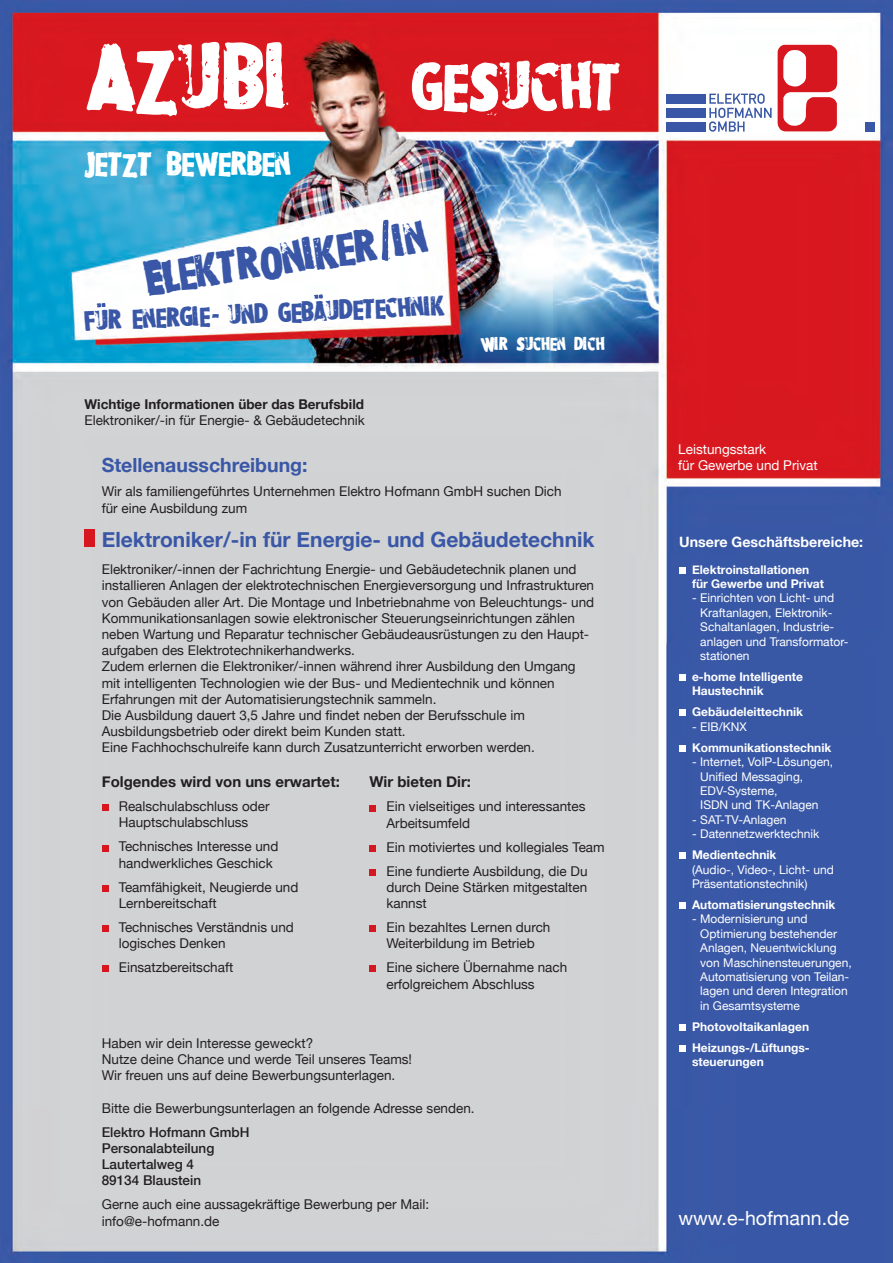
<style>
.page{position:relative;width:893px;height:1263px;background:#fff}
.page>*{position:absolute;margin:0;border:0;box-sizing:border-box;transform-origin:0 0}
.t1{font:82.5px "Rubbermaid Single";letter-spacing:.015em;color:#fff}
.t2{font:60px "Rubbermaid Single";color:#fff}
.t3{font:41.25px "Rubbermaid Single";color:#3957a6}
.t4{font:30px "Rubbermaid Single";color:#fff}
.t5{font:24.75px "Rubbermaid Single";color:#3957a6}
.t6{font:700 21px "Helvetica Neue";color:#3957a6}
.t7{font:700 19.5px "Helvetica Neue";color:#3957a6}
.t8{font:19.5px "Helvetica Neue";color:#fff}
.t9{font:16.5px "Rubbermaid Single";color:#fff}
.t10{font:700 15px "Helvetica Neue";color:#231f20}
.t11{font:700 14.25px "Helvetica Neue";color:#fff}
.t12{font:13.5px/16.2px "Helvetica Neue";color:#231f20}
.t13{font:500 13.5px/16.2px "Helvetica Neue";color:#231f20}
.t14{font:700 13.5px "Helvetica Neue";color:#231f20}
.t15{font:13.5px/16.2px "Helvetica Neue";color:#fff}
.t16{font:12px/14.4px "Helvetica Neue";color:#fff}
.t17{font:700 12px/14.4px "Helvetica Neue";color:#fff}
</style>
<div class="page">
<img style="left:0;top:0;width:893px;height:1263px">
<div style="left:84px;top:529px;width:11px;height:17px;background:#d7171f"></div>
<div style="left:369px;top:805px;width:7px;height:6px;background:#d7171f"></div>
<div style="left:369px;top:845px;width:7px;height:7px;background:#d7171f"></div>
<div style="left:369px;top:869px;width:7px;height:7px;background:#d7171f"></div>
<div style="left:369px;top:925px;width:7px;height:7px;background:#d7171f"></div>
<div style="left:369px;top:965px;width:7px;height:7px;background:#d7171f"></div>
<div style="left:102px;top:804px;width:7px;height:7px;background:#d7171f"></div>
<div style="left:102px;top:845px;width:7px;height:6px;background:#d7171f"></div>
<div style="left:102px;top:885px;width:7px;height:7px;background:#d7171f"></div>
<div style="left:102px;top:925px;width:7px;height:7px;background:#d7171f"></div>
<div style="left:102px;top:965px;width:7px;height:7px;background:#d7171f"></div>
<div style="left:679px;top:567px;width:7px;height:6px;background:#fff"></div>
<div style="left:679px;top:674px;width:7px;height:7px;background:#fff"></div>
<div style="left:679px;top:709px;width:7px;height:7px;background:#fff"></div>
<div style="left:679px;top:745px;width:7px;height:7px;background:#fff"></div>
<div style="left:679px;top:852px;width:7px;height:7px;background:#fff"></div>
<div style="left:679px;top:902px;width:7px;height:7px;background:#fff"></div>
<div style="left:679px;top:1024px;width:7px;height:7px;background:#fff"></div>
<div style="left:679px;top:1045px;width:7px;height:7px;background:#fff"></div>
<div style="left:667px;top:94px;width:39px;height:10px;background:#3957a6"></div>
<div style="left:667px;top:108px;width:39px;height:10px;background:#3957a6"></div>
<div style="left:667px;top:122px;width:39px;height:9px;background:#3957a6"></div>
<div style="left:866px;top:122px;width:9px;height:10px;background:#3957a6"></div>
<svg style="left:709px;top:45px;width:128px;height:87px"></svg>
<svg style="left:382px;top:220px;width:8px;height:41px"></svg>
<svg style="left:97px;top:303px;width:9px;height:4px"></svg>
<svg style="left:314px;top:294px;width:9px;height:5px"></svg>
<h1 class="t1" style="left:86px;top:36px;width:205px">Azubi</h1>
<h3 class="t4" style="left:84px;top:149px;width:208px">Jetzt bewerben</h3>
<h2 class="t2" style="left:412px;top:56px;width:211px">gesucht</h2>
<h3 class="t3" style="left:142px;top:259px;width:286px;rotate:-9deg">Elektroniker in</h3>
<h3 class="t5" style="left:84px;top:307px;width:361px;rotate:-2deg">fur energie- und gebaudetechnik</h3>
<p class="t14" style="left:84px;top:395px;width:281px">Wichtige Informationen über das Berufsbild</p>
<p class="t12" style="left:84px;top:412px;width:282px">Elektroniker/-in für Energie- &amp; Gebäudetechnik</p>
<p class="t9" style="left:481px;top:336px;width:125px">Wir suchen dich</p>
<p class="t15" style="left:678px;top:440px;width:141px">Leistungsstark<br>für Gewerbe und Privat</p>
<h3 class="t7" style="left:102px;top:453px;width:207px">Stellenausschreibung:</h3>
<p class="t12" style="left:102px;top:482px;width:461px;line-height:16.8px">Wir als familiengeführtes Unternehmen Elektro Hofmann GmbH suchen Dich für eine Ausbildung zum</p>
<h3 class="t6" style="left:102px;top:527px;width:494px">Elektroniker/-in für Energie- und Gebäudetechnik</h3>
<p class="t11" style="left:679px;top:533px;width:185px">Unsere Geschäftsbereiche:</p>
<p class="t17" style="left:692px;top:562px;width:134px">Elektroinstallationen für Gewerbe und Privat</p>
<p class="t16" style="left:700px;top:591px;width:150px;text-indent:-8px">- Einrichten von Licht- und<br>Kraftanlagen, Elektronik-<br>Schaltanlagen, Industrie&shy;anlagen und Transformator&shy;stationen</p>
<p class="t17" style="left:692px;top:669px;width:112px">e-home Intelligente<br>Haustechnik</p>
<p class="t17" style="left:692px;top:705px;width:113px">Gebäudeleittechnik</p>
<p class="t16" style="left:692px;top:719px;width:56px">- EIB/KNX</p>
<p class="t17" style="left:692px;top:740px;width:141px">Kommunikationstechnik</p>
<p class="t16" style="left:700px;top:754px;width:134px;text-indent:-8px">- Internet, VoIP-Lösungen,<br>Unified Messaging,<br>EDV-Systeme,<br>ISDN und TK-Anlagen</p>
<p class="t16" style="left:692px;top:812px;width:96px">- SAT-TV-Anlagen</p>
<p class="t16" style="left:692px;top:826px;width:129px">- Datennetzwerktechnik</p>
<p class="t17" style="left:692px;top:847px;width:86px">Medientechnik</p>
<p class="t16" style="left:692px;top:862px;width:143px">(Audio-, Video-, Licht- und<br>Präsentationstechnik)</p>
<p class="t17" style="left:692px;top:897px;width:145px">Automatisierungstechnik</p>
<p class="t16" style="left:700px;top:912px;width:153px;text-indent:-8px">- Modernisierung und<br>Optimierung bestehender<br>Anlagen, Neuentwicklung von Maschinensteuerungen,<br>Automatisierung von Teilan&shy;lagen und deren Integration in Gesamtsysteme</p>
<p class="t17" style="left:692px;top:1016px;width:119px;line-height:21px">Photovoltaikanlagen<br>Heizungs-/Lüftungs-</p>
<p class="t17" style="left:692px;top:1054px;width:73px">steuerungen</p>
<p class="t12" style="left:102px;top:561px;width:494px">Elektroniker/-innen der Fachrichtung Energie- und Gebäudetechnik planen und installieren Anlagen der elektrotechnischen Energieversorgung und Infrastrukturen von Gebäuden aller Art. Die Montage und Inbetriebnahme von Beleuchtungs- und Kommunikationsanlagen sowie elektronischer Steuerungseinrichtungen zählen neben Wartung und Reparatur technischer Gebäudeausrüstungen zu den Haupt&shy;aufgaben des Elektrotechnikerhandwerks.<br>Zudem erlernen die Elektroniker/-innen während ihrer Ausbildung den Umgang mit intelligenten Technologien wie der Bus- und Medientechnik und können Erfahrungen mit der Automatisierungstechnik sammeln.<br>Die Ausbildung dauert 3,5 Jahre und findet neben der Berufsschule im Ausbildungsbetrieb oder direkt beim Kunden statt.<br>Eine Fachhochschulreife kann durch Zusatzunterricht erworben werden.</p>
<p class="t10" style="left:102px;top:773px;width:240px">Folgendes wird von uns erwartet:</p>
<p class="t12" style="left:119px;top:798px;width:152px">Realschulabschluss oder<br>Hauptschulabschluss</p>
<p class="t12" style="left:119px;top:838px;width:161px">Technisches Interesse und handwerkliches Geschick</p>
<p class="t12" style="left:119px;top:878px;width:181px">Teamfähigkeit, Neugierde und<br>Lernbereitschaft</p>
<p class="t12" style="left:119px;top:919px;width:177px">Technisches Verständnis und logisches Denken</p>
<p class="t12" style="left:119px;top:959px;width:116px">Einsatzbereitschaft</p>
<p class="t10" style="left:369px;top:773px;width:103px">Wir bieten Dir:</p>
<p class="t12" style="left:386px;top:798px;width:201px">Ein vielseitiges und interessantes<br>Arbeitsumfeld</p>
<p class="t12" style="left:386px;top:835px;width:220px;line-height:24px">Ein motiviertes und kollegiales Team<br>Eine fundierte Ausbildung, die Du</p>
<p class="t12" style="left:386px;top:879px;width:202px">durch Deine Stärken mitgestalten kannst</p>
<p class="t12" style="left:386px;top:919px;width:166px">Ein bezahltes Lernen durch<br>Weiterbildung im Betrieb</p>
<p class="t12" style="left:386px;top:959px;width:182px">Eine sichere Übernahme nach erfolgreichem Abschluss</p>
<p class="t12" style="left:102px;top:1035px;width:312px">Haben wir dein Interesse geweckt?<br>Nutze deine Chance und werde Teil unseres Teams!<br>Wir freuen uns auf deine Bewerbungsunterlagen.</p>
<p class="t12" style="left:102px;top:1100px;width:374px">Bitte die Bewerbungsunterlagen an folgende Adresse senden.</p>
<p class="t13" style="left:102px;top:1124px;width:149px">Elektro Hofmann GmbH<br>Personalabteilung<br>Lautertalweg 4<br>89134 Blaustein</p>
<p class="t12" style="left:102px;top:1196px;width:329px">Gerne auch eine aussagekräftige Bewerbung per Mail: info@e-hofmann.de</p>
<h3 class="t8" style="left:678px;top:1207px;width:172px">www.e-hofmann.de</h3>
</div>
